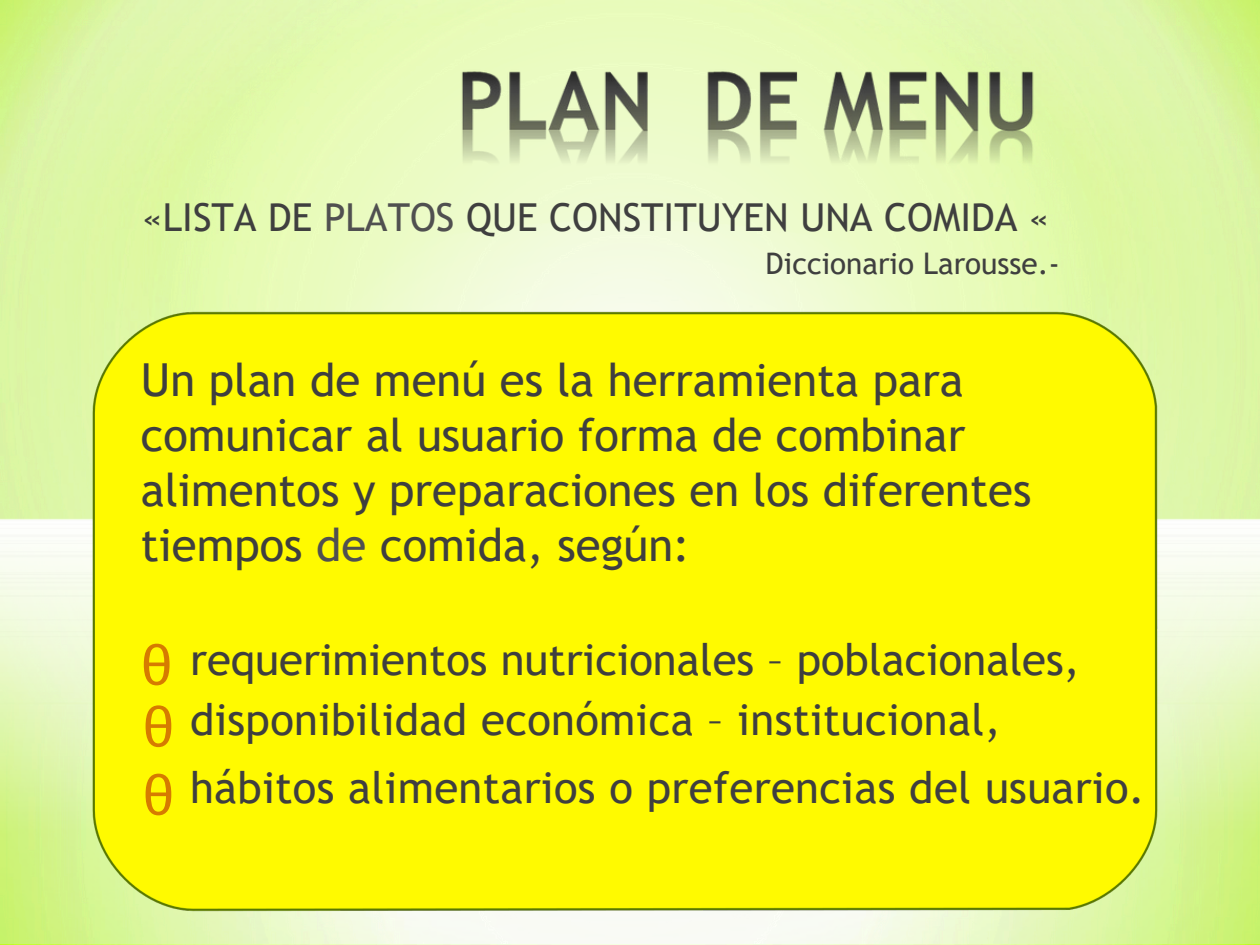
<style>
.page{position:relative;width:1260px;height:945px;background:#fff}
.page>*{position:absolute;margin:0;border:0;box-sizing:border-box;transform-origin:0 0}
.t1{font:56.88px/68.2px "Arimo";color:#d67b00}
.t2{font:45.5px/55.1px "Trebuchet MS";color:#3f3f3f}
.t3{font:43.75px/68.2px "Trebuchet MS";letter-spacing:.01em;color:#3f3f3f}
.t4{font:38.5px "Trebuchet MS";color:#3f3f3f}
.t5{font:29.75px "Trebuchet MS";color:#3f3f3f}
.s1{color:#505050}
</style>
<div class="page">
<img style="left:0;top:0;width:1260px;height:944px">
<img style="left:0;top:221px;width:1260px;height:702px">
<div style="left:84px;top:304px;width:1082px;height:615px;background:#fffa00"></div>
<img style="left:154px;top:29px;width:933px;height:179px">
<h3 class="t4" style="left:143px;top:195px;width:908px">«LISTA DE <span class="s1">PLATOS</span> QUE CONSTITUYEN UNA COMIDA «</h3>
<p class="t5" style="left:766px;top:246px;width:295px">Diccionario Larousse.-</p>
<p class="t2" style="left:141px;top:352px;width:892px">Un plan de menú es la herramienta para comunicar al usuario forma de combinar alimentos y preparaciones en los diferentes tiempos <span class="s1">de</span> comida, según:</p>
<h2 class="t1" style="left:141px;top:631px;width:33px">θ</h2>
<h1 class="t1" style="left:143px;top:693px;width:33px">θ θ</h1>
<p class="t3" style="left:190px;top:625px;width:891px">requerimientos nutricionales – poblacionales,</p>
<h2 class="t3" style="left:190px;top:685px;width:956px">disponibilidad económica – institucional, hábitos alimentarios o preferencias del usuario.</h2>
</div>
